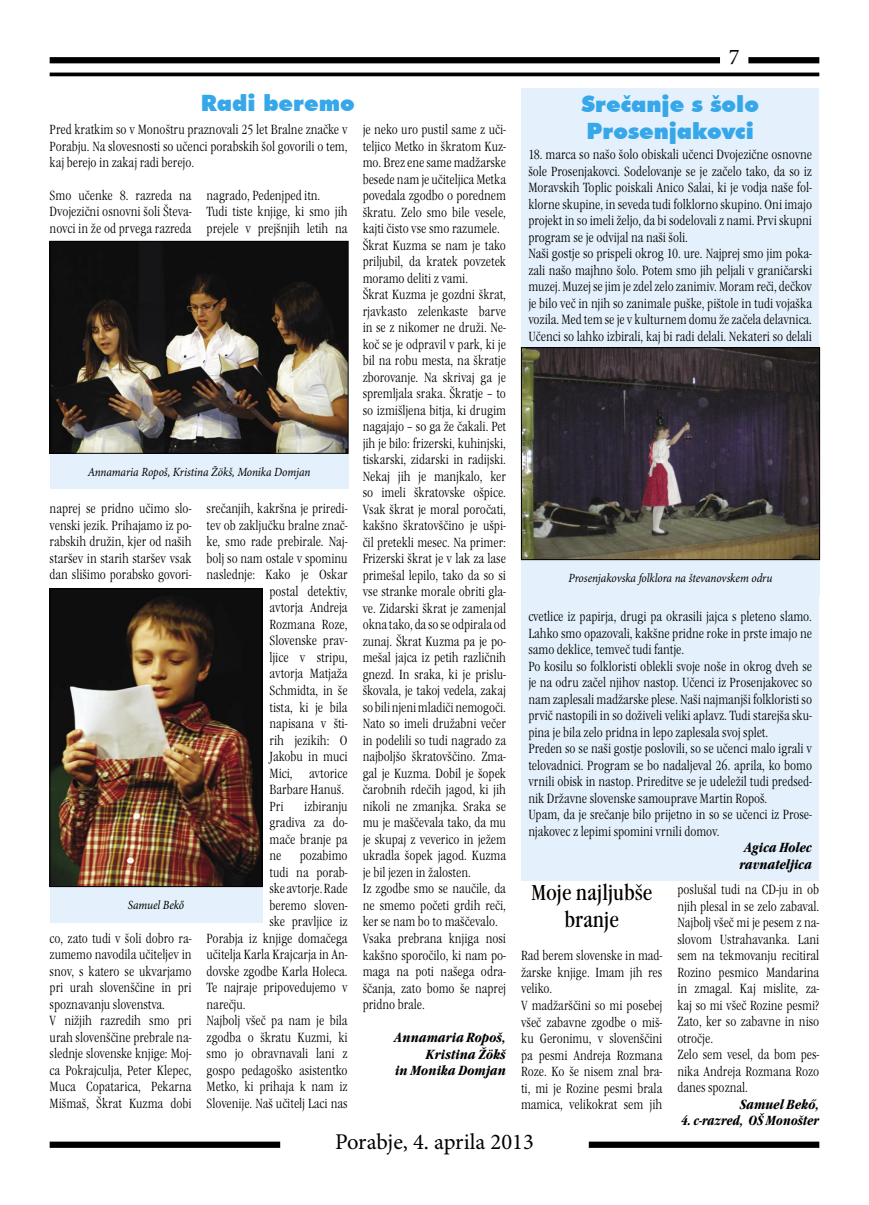
<style>
.page{position:relative;width:869px;height:1205px;background:#fff}
.page>*{position:absolute;margin:0;border:0;box-sizing:border-box;transform-origin:0 0}
.cím{font:900 22.5px "Futura BT";color:#36a7e9}
.t1{font:22.5px "Minion Pro";color:#000}
.ujszoveg{font:condensed 22.5px/27px "Garamond Itc TEE";color:#000;text-align:center}
.ujszoveg-2{font:13.75px/16.5px "Garamond Itc TEE Ligh Cond";color:#000;text-align:justify}
.ujalairas{font:italic 700 condensed 13.75px "Garamond Itc TEE";color:#000}
.ujalairas-2{font:italic 700 condensed 13.75px "Garamond Itc TEE";color:#000;scale:.95 1}
.szoveg{font:italic 12.5px "Minion Pro";letter-spacing:-.005em;color:#000;scale:.9 1}
</style>
<div class="page">
<hr style="left:50px;top:73px;width:769px;height:3px;background:#000">
<div style="left:748px;top:57px;width:71px;height:6px;background:#000"></div>
<div style="left:50px;top:57px;width:669px;height:6px;background:#000"></div>
<div style="left:50px;top:1141px;width:230px;height:7px;background:#000"></div>
<div style="left:588px;top:1141px;width:231px;height:7px;background:#000"></div>
<div style="left:521px;top:89px;width:297px;height:792px;background:#e4f0fb"></div>
<div style="left:521px;top:560px;width:298px;height:35px;background:#e4f0fb"></div>
<img style="left:523px;top:349px;width:294px;height:209px">
<div style="left:521px;top:347px;width:298px;height:213px;border:1px solid #000"></div>
<div style="left:50px;top:454px;width:298px;height:35px;background:#e4f0fb"></div>
<img style="left:52px;top:243px;width:294px;height:209px">
<div style="left:50px;top:241px;width:298px;height:213px;border:1px solid #000"></div>
<div style="left:50px;top:887px;width:212px;height:35px;background:#e4f0fb"></div>
<img style="left:52px;top:590px;width:208px;height:295px">
<div style="left:50px;top:588px;width:212px;height:299px;border:1px solid #000"></div>
<p class="cím" style="left:201px;top:90px;width:155px">Radi beremo</p>
<p class="ujszoveg-2" style="left:50px;top:122px;width:299px">Pred kratkim so v Monoštru praznovali 25 let Bralne značke v Porabju. Na slovesnosti so učenci porabskih šol govorili o tem, kaj berejo in zakaj radi berejo.</p>
<p class="ujszoveg-2" style="left:50px;top:187px;width:143px">Smo učenke 8. razreda na Dvojezični osnovni šoli Števa&shy;novci in že od prvega razreda</p>
<p class="ujszoveg-2" style="left:206px;top:187px;width:115px">nagrado, Pedenjped itn.</p>
<p class="ujszoveg-2" style="left:206px;top:204px;width:142px">Tudi tiste knjige, ki smo jih prejele v prejšnjih letih na</p>
<p class="szoveg" style="left:88px;top:464px;width:249px">Annamaria Ropoš, Kristina Žökš, Monika Domjan</p>
<p class="ujszoveg-2" style="left:50px;top:501px;width:143px">naprej se pridno učimo slo&shy;venski jezik. Prihajamo iz po&shy;rabskih družin, kjer od naših staršev in starih staršev vsak dan slišimo porabsko govori-</p>
<p class="szoveg" style="left:128px;top:897px;width:64px">Samuel Bekő</p>
<p class="ujszoveg-2" style="left:50px;top:930px;width:143px">co, zato tudi v šoli dobro ra&shy;zumemo navodila učiteljev in snov, s katero se ukvarjamo pri urah slovenščine in pri spoznavanju slovenstva.</p>
<p class="ujszoveg-2" style="left:50px;top:1012px;width:143px">V nižjih razredih smo pri urah slovenščine prebrale na&shy;slednje slovenske knjige: Moj&shy;ca Pokrajculja, Peter Klepec, Muca Copatarica, Pekarna Mišmaš, Škrat Kuzma dobi</p>
<p class="ujszoveg-2" style="left:206px;top:501px;width:142px;text-align:right">srečanjih, kakršna je priredi&shy;tev ob zaključku bralne znač&shy;ke, smo rade prebirale. Naj&shy;bolj so nam ostale v spominu naslednje: Kako je Oskar postal detektiv,<br>avtorja Andreja<br>Rozmana Roze,<br>Slovenske prav-<br>ljice v stripu,<br>avtorja Matjaža<br>Schmidta, in še<br>tista, ki je bila<br>napisana v šti-<br>rih jezikih: O<br>Jakobu in muci<br>Mici, avtorice<br>Barbare Hanuš.</p>
<p class="ujszoveg-2" style="left:269px;top:798px;width:15px">Pri</p>
<p class="ujszoveg-2" style="left:269px;top:798px;width:79px;text-indent:35px">izbiranju gradiva za do&shy;mače branje pa ne</p>
<p class="ujszoveg-2" style="left:299px;top:847px;width:49px">pozabimo</p>
<p class="ujszoveg-2" style="left:269px;top:864px;width:79px">tudi na porab-</p>
<p class="ujszoveg-2" style="left:269px;top:880px;width:79px">ske avtorje. Rade</p>
<p class="ujszoveg-2" style="left:269px;top:897px;width:79px">beremo sloven-</p>
<p class="ujszoveg-2" style="left:269px;top:913px;width:79px">ske pravljice iz</p>
<p class="ujszoveg-2" style="left:206px;top:930px;width:142px">Porabja iz knjige domačega</p>
<p class="ujszoveg-2" style="left:206px;top:946px;width:142px">učitelja Karla Krajcarja in An-</p>
<p class="ujszoveg-2" style="left:206px;top:963px;width:142px">dovske zgodbe Karla Holeca.</p>
<p class="ujszoveg-2" style="left:206px;top:979px;width:142px">Te najraje pripovedujemo v</p>
<p class="ujszoveg-2" style="left:206px;top:996px;width:40px">narečju.</p>
<p class="ujszoveg-2" style="left:206px;top:1012px;width:142px">Najbolj všeč pa nam je bila zgodba o škratu Kuzmi, ki smo jo obravnavali lani z gospo pedagoško asistentko Metko, ki prihaja k nam iz Slovenije. Naš učitelj Laci nas</p>
<p class="ujszoveg-2" style="left:362px;top:122px;width:145px">je neko uro pustil same z uči&shy;teljico Metko in škratom Kuz&shy;mo. Brez ene same madžarske besede nam je učiteljica Metka povedala zgodbo o porednem škratu. Zelo smo bile vesele, kajti čisto vse smo razumele.</p>
<p class="ujszoveg-2" style="left:362px;top:237px;width:145px">Škrat Kuzma se nam je tako priljubil, da kratek povzetek moramo deliti z vami.</p>
<p class="ujszoveg-2" style="left:362px;top:287px;width:145px">Škrat Kuzma je gozdni škrat, rjavkasto zelenkaste barve in se z nikomer ne druži. Ne&shy;koč se je odpravil v park, ki je bil na robu mesta, na škratje zborovanje. Na skrivaj ga je spremljala sraka. Škratje – to so izmišljena bitja, ki drugim nagajajo – so ga že čakali. Pet jih je bilo: frizerski, kuhinjski, tiskarski, zidarski in radijski.<br>Nekaj jih je manjkalo, ker so imeli škratovske ošpice.<br>Vsak škrat je moral poročati, kakšno škratovščino je ušpi&shy;čil pretekli mesec. Na primer:<br>Frizerski škrat je v lak za lase primešal lepilo, tako da so si vse stranke morale obriti gla&shy;ve. Zidarski škrat je zamenjal okna tako, da so se odpirala od zunaj. Škrat Kuzma pa je po&shy;mešal jajca iz petih različnih gnezd. In sraka, ki je prislu&shy;škovala, je takoj vedela, zakaj so bili njeni mladiči nemogoči.<br>Nato so imeli družabni večer in podelili so tudi nagrado za najboljšo škratovščino. Zma&shy;gal je Kuzma. Dobil je šopek čarobnih rdečih jagod, ki jih nikoli ne zmanjka. Sraka se mu je maščevala tako, da mu je skupaj z veverico in ježem ukradla šopek jagod. Kuzma je bil jezen in žalosten.</p>
<p class="ujszoveg-2" style="left:362px;top:881px;width:145px">Iz zgodbe smo se naučile, da ne smemo početi grdih reči, ker se nam bo to maščevalo.</p>
<p class="ujszoveg-2" style="left:362px;top:930px;width:145px">Vsaka prebrana knjiga nosi kakšno sporočilo, ki nam po&shy;maga na poti našega odra&shy;ščanja, zato bomo še naprej pridno brale.</p>
<p class="ujalairas" style="left:394px;top:1029px;width:113px">Annamaria Ropoš,</p>
<p class="ujalairas" style="left:425px;top:1046px;width:82px">Kristina Žökš</p>
<p class="ujalairas" style="left:395px;top:1062px;width:112px">in Monika Domjan</p>
<h1 class="t1" style="left:728px;top:44px;width:12px">7</h1>
<p class="cím" style="left:581px;top:90px;width:179px">Srečanje s šolo</p>
<p class="cím" style="left:586px;top:117px;width:169px">Prosenjakovci</p>
<p class="ujszoveg-2" style="left:528px;top:146px;width:285px">18. marca so našo šolo obiskali učenci Dvojezične osnovne šole Prosenjakovci. Sodelovanje se je začelo tako, da so iz Moravskih Toplic poiskali Anico Salai, ki je vodja naše fol&shy;klorne skupine, in seveda tudi folklorno skupino. Oni imajo projekt in so imeli željo, da bi sodelovali z nami. Prvi skupni program se je odvijal na naši šoli.</p>
<p class="ujszoveg-2" style="left:528px;top:245px;width:285px">Naši gostje so prispeli okrog 10. ure. Najprej smo jim poka&shy;zali našo majhno šolo. Potem smo jih peljali v graničarski muzej. Muzej se jim je zdel zelo zanimiv. Moram reči, dečkov je bilo več in njih so zanimale puške, pištole in tudi vojaška vozila. Med tem se je v kulturnem domu že začela delavnica.<br>Učenci so lahko izbirali, kaj bi radi delali. Nekateri so delali</p>
<p class="szoveg" style="left:568px;top:571px;width:228px">Prosenjakovska folklora na števanovskem odru</p>
<p class="ujszoveg-2" style="left:528px;top:608px;width:285px">cvetlice iz papirja, drugi pa okrasili jajca s pleteno slamo.<br>Lahko smo opazovali, kakšne pridne roke in prste imajo ne samo deklice, temveč tudi fantje.</p>
<p class="ujszoveg-2" style="left:528px;top:658px;width:285px">Po kosilu so folkloristi oblekli svoje noše in okrog dveh se je na odru začel njihov nastop. Učenci iz Prosenjakovec so nam zaplesali madžarske plese. Naši najmanjši folkloristi so prvič nastopili in so doživeli veliki aplavz. Tudi starejša sku&shy;pina je bila zelo pridna in lepo zaplesala svoj splet.</p>
<p class="ujszoveg-2" style="left:528px;top:740px;width:285px">Preden so se naši gostje poslovili, so se učenci malo igrali v telovadnici. Program se bo nadaljeval 26. aprila, ko bomo vrnili obisk in nastop. Prireditve se je udeležil tudi predsed&shy;nik Državne slovenske samouprave Martin Ropoš.</p>
<p class="ujszoveg-2" style="left:528px;top:806px;width:285px">Upam, da je srečanje bilo prijetno in so se učenci iz Prose&shy;njakovec z lepimi spomini vrnili domov.</p>
<p class="ujalairas" style="left:743px;top:840px;width:69px">Agica Holec</p>
<p class="ujalairas" style="left:739px;top:856px;width:74px">ravnateljica</p>
<p class="ujszoveg" style="left:530px;top:880px;width:123px">Moje najljubše branje</p>
<p class="ujszoveg-2" style="left:521px;top:948px;width:143px">Rad berem slovenske in mad&shy;žarske knjige. Imam jih res veliko.</p>
<p class="ujszoveg-2" style="left:521px;top:997px;width:143px">V madžarščini so mi posebej všeč zabavne zgodbe o miš&shy;ku Geronimu, v slovenščini pa pesmi Andreja Rozmana Roze. Ko še nisem znal bra&shy;ti, mi je Rozine pesmi brala mamica, velikokrat sem jih</p>
<p class="ujszoveg-2" style="left:677px;top:881px;width:143px">poslušal tudi na CD-ju in ob njih plesal in se zelo zabaval.<br>Najbolj všeč mi je pesem z na&shy;slovom Ustrahavanka. Lani sem na tekmovanju recitiral Rozino pesmico Mandarina in zmagal. Kaj mislite, za&shy;kaj so mi všeč Rozine pesmi?<br>Zato, ker so zabavne in niso otročje.</p>
<p class="ujszoveg-2" style="left:677px;top:1046px;width:143px">Zelo sem vesel, da bom pes&shy;nika Andreja Rozmana Rozo danes spoznal.</p>
<p class="ujalairas" style="left:739px;top:1096px;width:81px">Samuel Bekő,</p>
<p class="ujalairas-2" style="left:680px;top:1113px;width:147px">4. c-razred, OŠ Monošter</p>
<h1 class="t1" style="left:335px;top:1128px;width:200px">Porabje, 4. aprila 2013</h1>
</div>
